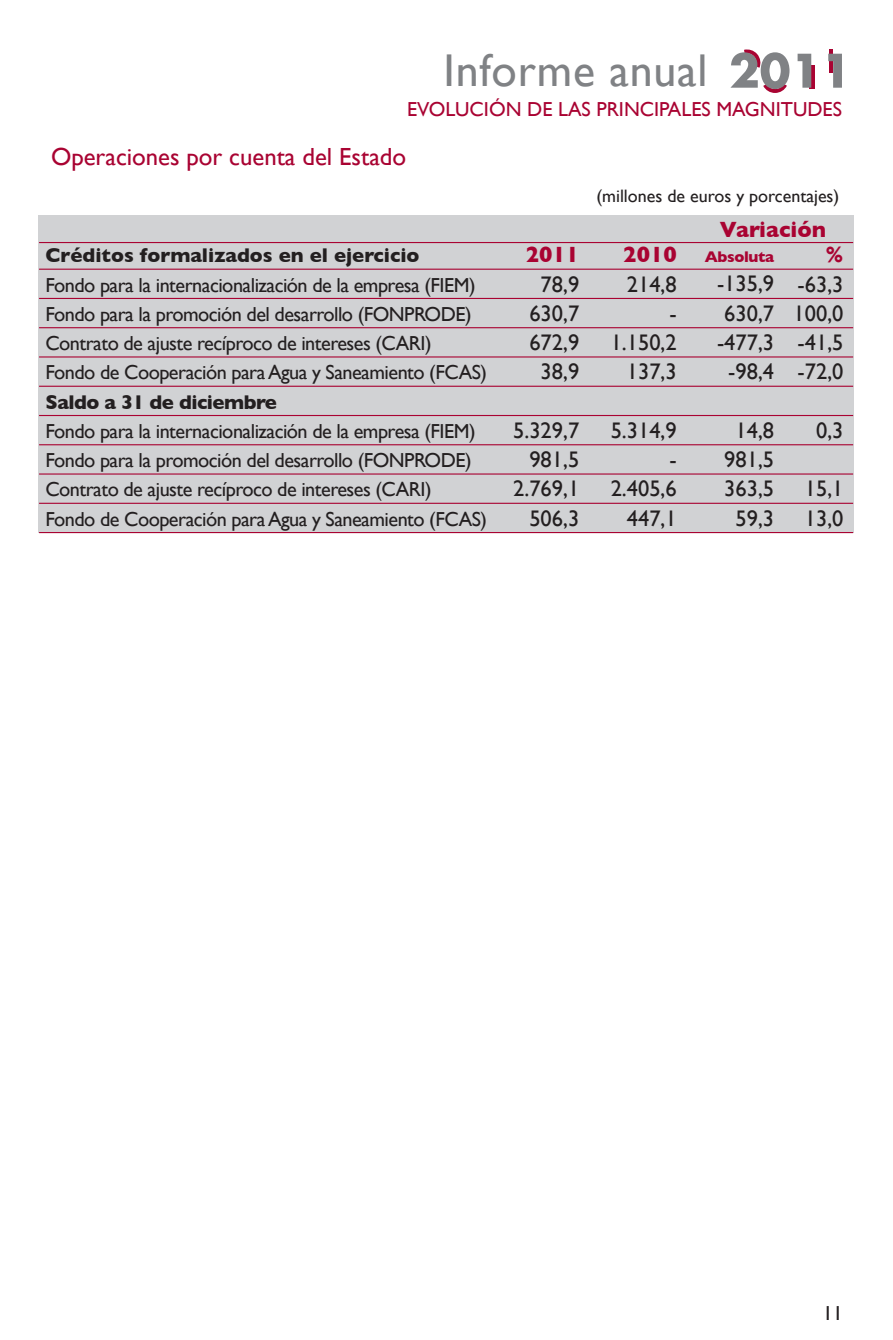
<style>
.page{position:relative;width:893px;height:1340px;background:#fff}
.page>*{position:absolute;margin:0;border:0;box-sizing:border-box;transform-origin:0 0}
.t1{font:45.9px "Gill Sans";letter-spacing:.02em;color:#808285}
.t2{font:24.75px "Gill Sans";color:#a90332}
.t3{font:22.5px/29.2px "Gill Sans";color:#231f20;text-align:center}
.t4{font:700 22.5px "Gill Sans";color:#a90332}
.t5{font:20.25px/29.2px "Gill Sans";letter-spacing:-.025em;color:#231f20}
.t6{font:20.25px "Gill Sans";color:#a90332}
.t7{font:700 20.25px "Gill Sans";color:#231f20}
.t8{font:700 20.25px "Gill Sans";letter-spacing:-.025em;color:#231f20}
.t9{font:18px "Gill Sans";color:#231f20}
.t10{font:700 15.75px "Gill Sans";letter-spacing:-.025em;color:#a90332}
</style>
<div class="page">
<svg style="left:809px;top:65px;width:6px;height:24px"></svg>
<svg style="left:829px;top:49px;width:4px;height:5px"></svg>
<svg style="left:730px;top:49px;width:59px;height:44px"></svg>
<svg style="left:798px;top:54px;width:13px;height:34px"></svg>
<svg style="left:828px;top:54px;width:14px;height:34px"></svg>
<div style="left:38px;top:216px;width:815px;height:317px;background:#d1d2d4"></div>
<hr style="left:39px;top:242px;width:814px;height:1px;background:#a90332">
<hr style="left:39px;top:269px;width:814px;height:1px;background:#a90332">
<hr style="left:39px;top:298px;width:814px;height:1px;background:#a90332">
<hr style="left:39px;top:327px;width:814px;height:1px;background:#a90332">
<hr style="left:39px;top:356px;width:814px;height:1px;background:#a90332">
<hr style="left:39px;top:386px;width:814px;height:1px;background:#a90332">
<hr style="left:39px;top:415px;width:814px;height:1px;background:#a90332">
<hr style="left:39px;top:444px;width:814px;height:1px;background:#a90332">
<hr style="left:39px;top:473px;width:814px;height:1px;background:#a90332">
<hr style="left:39px;top:503px;width:814px;height:1px;background:#a90332">
<hr style="left:39px;top:532px;width:814px;height:1px;background:#a90332">
<h1 class="t1" style="left:443px;top:43px;width:266px">Informe anual</h1>
<p class="t6" style="left:407px;top:97px;width:436px">EVOLUCIÓN DE LAS PRINCIPALES MAGNITUDES</p>
<p class="t2" style="left:51px;top:142px;width:357px">Operaciones por cuenta del Estado</p>
<p class="t7" style="left:45px;top:243px;width:376px">Créditos formalizados en el ejercicio</p>
<p class="t5" style="left:45px;top:270px;width:443px">Fondo para la internacionalización de la empresa (FIEM)<br>Fondo para la promoción del desarrollo (FONPRODE)<br>Contrato de ajuste recíproco de intereses (CARI)<br>Fondo de Cooperación para Agua y Saneamiento (FCAS)</p>
<p class="t8" style="left:45px;top:390px;width:233px">Saldo a 31 de diciembre</p>
<p class="t5" style="left:45px;top:416px;width:443px">Fondo para la internacionalización de la empresa (FIEM)<br>Fondo para la promoción del desarrollo (FONPRODE)<br>Contrato de ajuste recíproco de intereses (CARI)<br>Fondo de Cooperación para Agua y Saneamiento (FCAS)</p>
<p class="t4" style="left:526px;top:241px;width:55px">2011</p>
<p class="t3" style="left:529px;top:269px;width:51px">78,9<br>630,7<br>672,9<br>38,9</p>
<p class="t3" style="left:513px;top:415px;width:68px;text-align:right">5.329,7<br>981,5<br>2.769,1<br>506,3</p>
<p class="t9" style="left:596px;top:185px;width:244px">(millones de euros y porcentajes)</p>
<p class="t4" style="left:623px;top:241px;width:55px">2010</p>
<p class="t3" style="left:611px;top:269px;width:68px;text-align:right">214,8<br>-<br>1.150,2<br>137,3</p>
<p class="t3" style="left:611px;top:415px;width:68px;text-align:right">5.314,9 -<br>2.405,6<br>447,1</p>
<p class="t4" style="left:720px;top:216px;width:108px">Variación</p>
<p class="t10" style="left:705px;top:248px;width:71px">Absoluta</p>
<p class="t3" style="left:717px;top:269px;width:59px">-135,9<br>630,7 -477,3 -98,4</p>
<p class="t3" style="left:724px;top:415px;width:51px">14,8<br>981,5<br>363,5<br>59,3</p>
<p class="t4" style="left:825px;top:241px;width:20px">%</p>
<p class="t3" style="left:794px;top:269px;width:51px;text-align:justify">-63,3<br>100,0 -41,5 -72,0</p>
<p class="t3" style="left:816px;top:415px;width:29px">0,3</p>
<p class="t3" style="left:805px;top:474px;width:40px;text-align:left">15,1<br>13,0</p>
<p class="t5" style="left:823px;top:1297px;width:22px">11</p>
</div>
